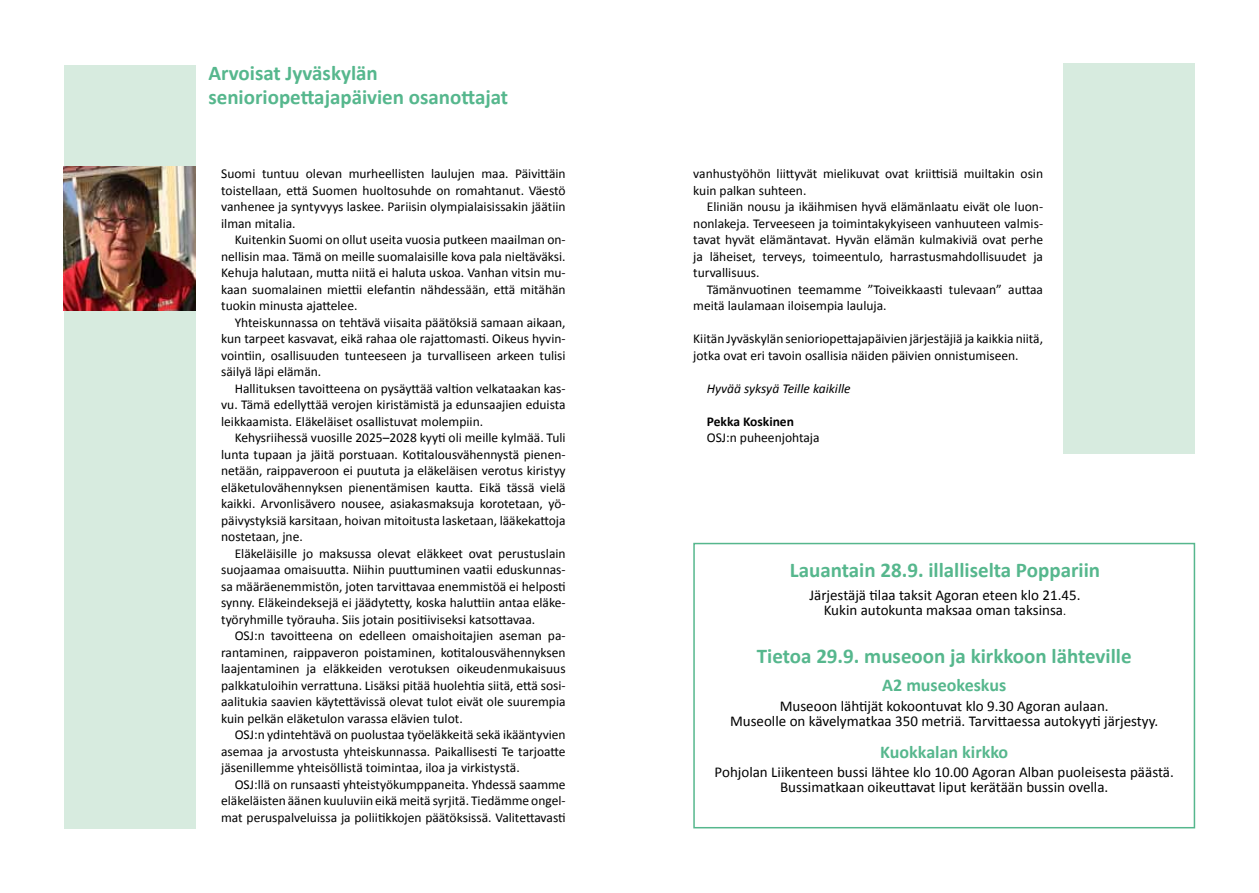
<style>
.page{position:relative;width:1259px;height:893px;background:#fff}
.page>*{position:absolute;margin:0;border:0;box-sizing:border-box;transform-origin:0 0}
.t1{font:700 21px/24px "Calibri";color:#56b78d}
.t2{font:700 18px "Calibri";color:#56b78d}
.t3{font:15px/15px "Calibri";color:#000;text-align:center}
.t4{font:13.5px/16.5px "Calibri";color:#000;text-align:justify}
.t5{font:italic 13.5px "Calibri";color:#000}
.t6{font:700 13.5px "Calibri";color:#000}
.s1{font-size:12px}
</style>
<div class="page">
<div style="left:64px;top:65px;width:131px;height:763px;background:#d7ebdf"></div>
<div style="left:1063px;top:64px;width:132px;height:390px;background:#d7ebdf"></div>
<img style="left:64px;top:167px;width:131px;height:144px">
<div style="left:693px;top:543px;width:502px;height:285px;border:2px solid #56b78d"></div>
<h1 class="t1" style="left:208px;top:61px;width:301px">Arvoisat Jyväskylän senioriopettajapäivien osanottajat</h1>
<p class="t4" style="left:221px;top:166px;width:346px">Suomi tuntuu olevan murheellisten laulujen maa. Päivittäin toistellaan, että Suomen huoltosuhde on romahtanut. Väestö vanhenee ja syntyvyys laskee. Pariisin olympialaisissakin jäätiin ilman mitalia.</p>
<p class="t4" style="left:221px;top:232px;width:346px;text-indent:14px">Kuitenkin Suomi on ollut useita vuosia putkeen maailman on&shy;nellisin maa. Tämä on meille suomalaisille kova pala nieltäväksi.<br>Kehuja halutaan, mutta niitä ei haluta uskoa. Vanhan vitsin mu&shy;kaan suomalainen miettii elefantin nähdessään, että mitähän tuokin minusta ajattelee.</p>
<p class="t4" style="left:221px;top:314px;width:346px;text-indent:14px">Yhteiskunnassa on tehtävä viisaita päätöksiä samaan aikaan, kun tarpeet kasvavat, eikä rahaa ole rajattomasti. Oikeus hyvin&shy;vointiin, osallisuuden tunteeseen ja turvalliseen arkeen tulisi säilyä läpi elämän.</p>
<p class="t4" style="left:221px;top:380px;width:346px;text-indent:14px">Hallituksen tavoitteena on pysäyttää valtion velkataakan kas&shy;vu. Tämä edellyttää verojen kiristämistä ja edunsaajien eduista leikkaamista. Eläkeläiset osallistuvat molempiin.</p>
<p class="t4" style="left:221px;top:430px;width:346px;text-indent:14px">Kehysriihessä vuosille 2025–2028 kyyti oli meille kylmää. Tuli lunta tupaan ja jäitä porstuaan. Kotitalousvähennystä pienen&shy;netään, raippaveroon ei puututa ja eläkeläisen verotus kiristyy eläketulovähennyksen pienentämisen kautta. Eikä tässä vielä kaikki. Arvonlisävero nousee, asiakasmaksuja korotetaan, yö&shy;päivystyksiä karsitaan, hoivan mitoitusta lasketaan, lääkekattoja nostetaan, jne.</p>
<p class="t4" style="left:221px;top:545px;width:346px;text-indent:14px">Eläkeläisille jo maksussa olevat eläkkeet ovat perustuslain suojaamaa omaisuutta. Niihin puuttuminen vaatii eduskunnas&shy;sa määräenemmistön, joten tarvittavaa enemmistöä ei helposti synny. Eläkeindeksejä ei jäädytetty, koska haluttiin antaa eläke&shy;työryhmille työrauha. Siis jotain positiiviseksi katsottavaa.</p>
<p class="t4" style="left:221px;top:628px;width:346px;text-indent:14px">OSJ:n tavoitteena on edelleen omaishoitajien aseman pa&shy;rantaminen, raippaveron poistaminen, kotitalousvähennyksen laajentaminen ja eläkkeiden verotuksen oikeudenmukaisuus palkkatuloihin verrattuna. Lisäksi pitää huolehtia siitä, että sosi&shy;aalitukia saavien käytettävissä olevat tulot eivät ole suurempia kuin pelkän eläketulon varassa elävien tulot.</p>
<p class="t4" style="left:221px;top:727px;width:346px;text-indent:14px">OSJ:n ydintehtävä on puolustaa työeläkkeitä sekä ikääntyvien asemaa ja arvostusta yhteiskunnassa. Paikallisesti Te tarjoatte jäsenillemme yhteisöllistä toimintaa, iloa ja virkistystä.</p>
<p class="t4" style="left:221px;top:776px;width:346px;text-indent:14px">OSJ:llä on runsaasti yhteistyökumppaneita. Yhdessä saamme eläkeläisten äänen kuuluviin eikä meitä syrjitä. Tiedämme ongel&shy;mat peruspalveluissa ja poliitikkojen päätöksissä. Valitettavasti</p>
<p class="t4" style="left:693px;top:166px;width:351px">vanhustyöhön liittyvät mielikuvat ovat kriittisiä muiltakin osin kuin palkan suhteen.</p>
<p class="t4" style="left:693px;top:199px;width:351px;text-indent:14px">Eliniän nousu ja ikäihmisen hyvä elämänlaatu eivät ole luon&shy;nonlakeja. Terveeseen ja toimintakykyiseen vanhuuteen valmis&shy;tavat hyvät elämäntavat. Hyvän elämän kulmakiviä ovat perhe ja läheiset, terveys, toimeentulo, harrastusmahdollisuudet ja turvallisuus.</p>
<p class="t4" style="left:693px;top:281px;width:351px;text-indent:14px">Tämänvuotinen teemamme ”Toiveikkaasti tulevaan” auttaa meitä laulamaan iloisempia lauluja.</p>
<p class="t4" style="left:693px;top:331px;width:351px">Kiitän Jyväskylän senioriopettajapäivien järjestäjiä ja kaikkia niitä, jotka ovat eri tavoin osallisia näiden päivien onnistumiseen.</p>
<p class="t5" style="left:707px;top:379px;width:145px">Hyvää syksyä Teille kaikille</p>
<p class="t6" style="left:707px;top:413px;width:89px">Pekka Koskinen</p>
<p class="t4" style="left:707px;top:430px;width:114px">OSJ:n puheenjohtaja</p>
<h1 class="t1" style="left:790px;top:558px;width:312px">Lauantain 28.9. illalliselta Poppariin</h1>
<p class="t3" style="left:809px;top:588px;width:273px">Järjestäjä tilaa taksit Agoran eteen klo 21.45.<br>Kukin autokunta maksaa oman taksinsa<span class="s1">.</span></p>
<h1 class="t1" style="left:757px;top:644px;width:376px">Tietoa 29.9. museoon ja kirkkoon lähteville</h1>
<h2 class="t2" style="left:882px;top:674px;width:125px">A2 museokeskus</h2>
<p class="t3" style="left:730px;top:698px;width:430px">Museoon lähtijät kokoontuvat klo 9.30 Agoran aulaan.<br>Museolle on kävelymatkaa 350 metriä. Tarvittaessa autokyyti järjestyy.</p>
<h2 class="t2" style="left:880px;top:741px;width:129px">Kuokkalan kirkko</h2>
<p class="t3" style="left:714px;top:765px;width:461px">Pohjolan Liikenteen bussi lähtee klo 10.00 Agoran Alban puoleisesta päästä.<br>Bussimatkaan oikeuttavat liput kerätään bussin ovella.</p>
</div>
